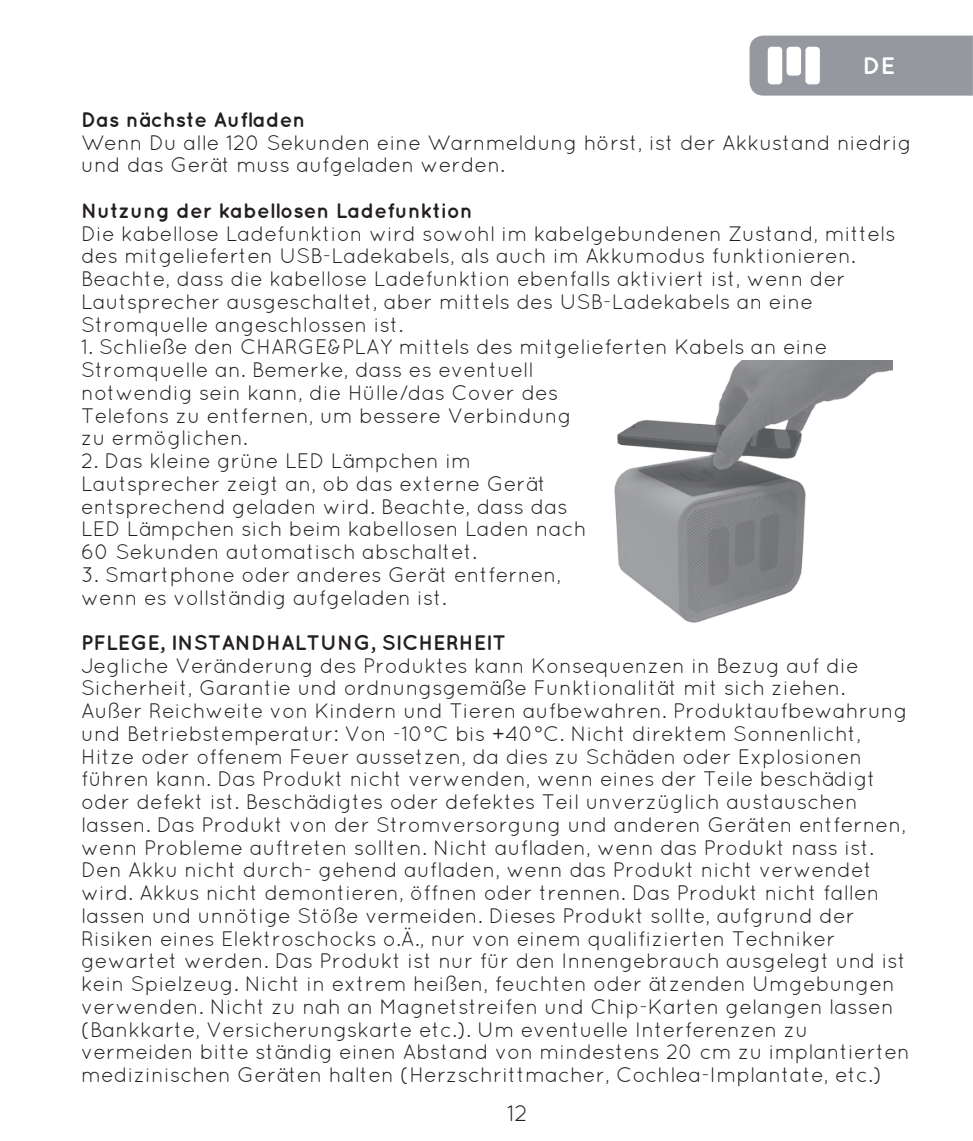
<style>
.page{position:relative;width:973px;height:1141px;background:#fff}
.page>*{position:absolute;margin:0;border:0;box-sizing:border-box;transform-origin:0 0}
.t1{font:700 23.8px "Quicksand";color:#fff;scale:1.05 1}
.t2{font:22.4px "Quicksand";color:#231f20}
.t3{font:21px/22.8px "Quicksand";color:#231f20}
.t4{font:700 21px "Quicksand";color:#231f20}
</style>
<div class="page">
<div style="left:749px;top:36px;width:223px;height:60px;background:#95999f"></div>
<div style="left:786px;top:47px;width:14px;height:29px;background:#fff;border-radius:4px"></div>
<div style="left:805px;top:47px;width:14px;height:37px;background:#fff;border-radius:4px"></div>
<div style="left:767px;top:47px;width:15px;height:37px;background:#fff;border-radius:4px"></div>
<img style="left:614px;top:361px;width:278px;height:262px">
<p class="t1" style="left:862px;top:51px;width:33px">DE</p>
<p class="t4" style="left:81px;top:107px;width:226px">Das nächste Aufladen</p>
<p class="t3" style="left:81px;top:131px;width:831px">Wenn Du alle 120 Sekunden eine Warnmeldung hörst, ist der Akkustand niedrig und das Gerät muss aufgeladen werden.</p>
<p class="t4" style="left:81px;top:198px;width:393px">Nutzung der kabellosen Ladefunktion</p>
<p class="t3" style="left:81px;top:222px;width:816px">Die kabellose Ladefunktion wird sowohl im kabelgebundenen Zustand, mittels des mitgelieferten USB-Ladekabels, als auch im Akkumodus funktionieren.<br>Beachte, dass die kabellose Ladefunktion ebenfalls aktiviert ist, wenn der Lautsprecher ausgeschaltet, aber mittels des USB-Ladekabels an eine Stromquelle angeschlossen ist.</p>
<p class="t3" style="left:81px;top:335px;width:747px">1. Schließe den CHARGE&amp;PLAY mittels des mitgelieferten Kabels an eine Stromquelle an. Bemerke, dass es eventuell<br>notwendig sein kann, die Hülle/das Cover des<br>Telefons zu entfernen, um bessere Verbindung<br>zu ermöglichen.</p>
<p class="t3" style="left:81px;top:449px;width:507px">2. Das kleine grüne LED Lämpchen im Lautsprecher zeigt an, ob das externe Gerät entsprechend geladen wird. Beachte, dass das LED Lämpchen sich beim kabellosen Laden nach 60 Sekunden automatisch abschaltet.</p>
<p class="t3" style="left:81px;top:563px;width:481px">3. Smartphone oder anderes Gerät entfernen, wenn es vollständig aufgeladen ist.</p>
<p class="t4" style="left:81px;top:630px;width:426px">PFLEGE, INSTANDHALTUNG, SICHERHEIT</p>
<p class="t3" style="left:81px;top:654px;width:830px">Jegliche Veränderung des Produktes kann Konsequenzen in Bezug auf die Sicherheit, Garantie und ordnungsgemäße Funktionalität mit sich ziehen.<br>Außer Reichweite von Kindern und Tieren aufbewahren. Produktaufbewahrung und Betriebstemperatur: Von -10°C bis +40°C. Nicht direktem Sonnenlicht, Hitze oder offenem Feuer aussetzen, da dies zu Schäden oder Explosionen führen kann. Das Produkt nicht verwenden, wenn eines der Teile beschädigt oder defekt ist. Beschädigtes oder defektes Teil unverzüglich austauschen lassen. Das Produkt von der Stromversorgung und anderen Geräten entfernen, wenn Probleme auftreten sollten. Nicht aufladen, wenn das Produkt nass ist.<br>Den Akku nicht durch- gehend aufladen, wenn das Produkt nicht verwendet wird. Akkus nicht demontieren, öffnen oder trennen. Das Produkt nicht fallen lassen und unnötige Stöße vermeiden. Dieses Produkt sollte, aufgrund der Risiken eines Elektroschocks o.Ä., nur von einem qualifizierten Techniker gewartet werden. Das Produkt ist nur für den Innengebrauch ausgelegt und ist kein Spielzeug. Nicht in extrem heißen, feuchten oder ätzenden Umgebungen verwenden. Nicht zu nah an Magnetstreifen und Chip-Karten gelangen lassen (Bankkarte, Versicherungskarte etc.). Um eventuelle Interferenzen zu vermeiden bitte ständig einen Abstand von mindestens 20 cm zu implantierten medizinischen Geräten halten (Herzschrittmacher, Cochlea-Implantate, etc.)</p>
<p class="t2" style="left:507px;top:1100px;width:22px">12</p>
</div>
